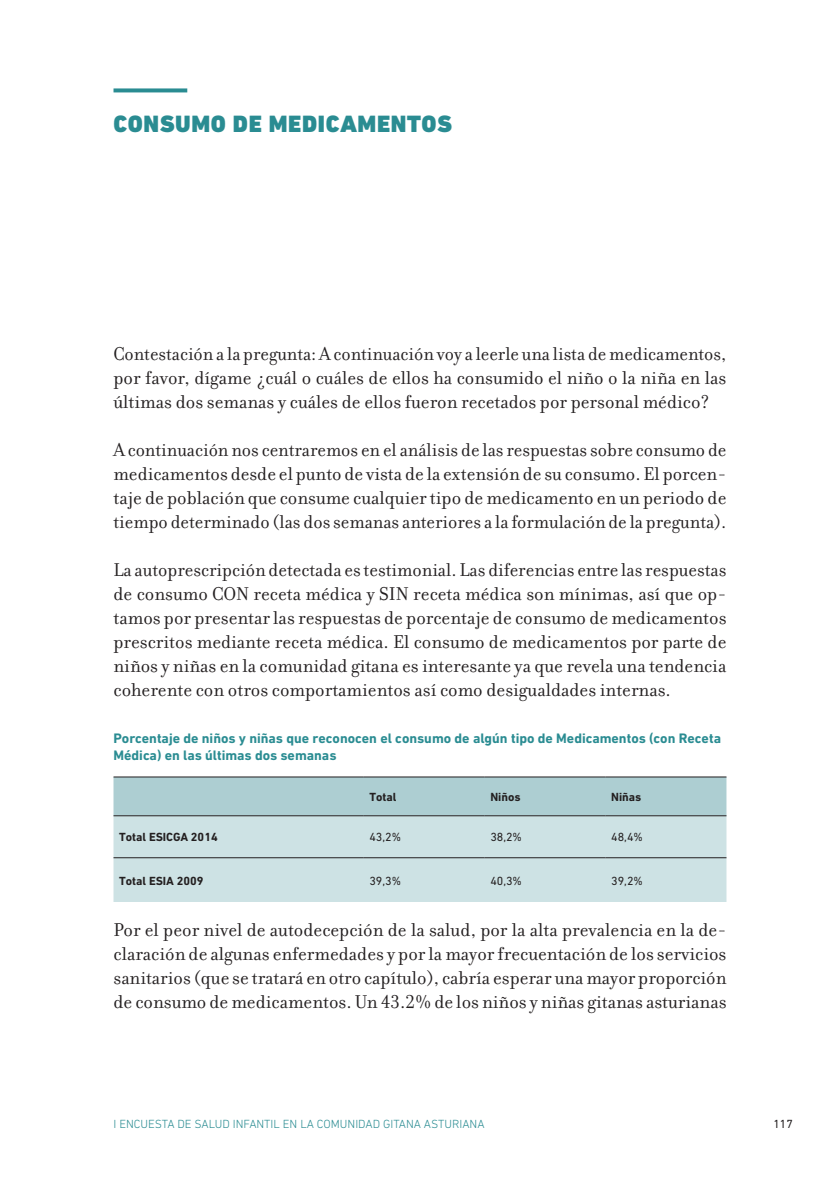
<style>
.page{position:relative;width:840px;height:1191px;background:#fff}
.page>*{position:absolute;margin:0;border:0;box-sizing:border-box;transform-origin:0 0}
.t1{font:900 24px "DIN Next W1 G";letter-spacing:.025em;color:#2a8c92}
.t2{font:20px/24px "Filosofia OT";color:#231f20;text-align:justify}
.t3{font:700 14px/16.8px "DIN Next W1 G";color:#2a8c92}
.t4{font:300 12px "DIN Next W1 G";color:#2a8c92}
.t5{font:700 12px "DIN Next W1 G";color:#231f20}
.t6{font:12px "DIN Next W1 G";color:#231f20}
</style>
<div class="page">
<svg style="left:113px;top:88px;width:74px;height:4px"></svg>
<div style="left:113px;top:777px;width:613px;height:38px;background:#adced2"></div>
<div style="left:113px;top:816px;width:613px;height:86px;background:#cde2e4"></div>
<hr style="left:113px;top:815px;width:250px;height:1px;background:#231f20">
<hr style="left:363px;top:815px;width:121px;height:1px;background:#231f20">
<hr style="left:484px;top:815px;width:121px;height:1px;background:#231f20">
<hr style="left:605px;top:815px;width:121px;height:1px;background:#231f20">
<hr style="left:113px;top:857px;width:250px;height:1px;background:#231f20">
<hr style="left:363px;top:857px;width:121px;height:1px;background:#231f20">
<hr style="left:484px;top:857px;width:121px;height:1px;background:#231f20">
<hr style="left:605px;top:857px;width:121px;height:1px;background:#231f20">
<hr style="left:113px;top:776px;width:250px;height:1px;background:#231f20">
<hr style="left:363px;top:776px;width:121px;height:1px;background:#231f20">
<hr style="left:484px;top:776px;width:121px;height:1px;background:#231f20">
<hr style="left:605px;top:776px;width:121px;height:1px;background:#231f20">
<p class="t1" style="left:113px;top:110px;width:340px">CONSUMO DE MEDICAMENTOS</p>
<p class="t2" style="left:113px;top:342px;width:614px">Contestación a la pregunta: A continuación voy a leerle una lista de medicamentos, por favor, dígame ¿cuál o cuáles de ellos ha consumido el niño o la niña en las últimas dos semanas y cuáles de ellos fueron recetados por personal médico?</p>
<p class="t2" style="left:113px;top:438px;width:614px">A continuación nos centraremos en el análisis de las respuestas sobre consumo de medicamentos desde el punto de vista de la extensión de su consumo. El porcen&shy;taje de población que consume cualquier tipo de medicamento en un periodo de tiempo determinado (las dos semanas anteriores a la formulación de la pregunta).</p>
<p class="t2" style="left:113px;top:558px;width:614px">La autoprescripción detectada es testimonial. Las diferencias entre las respuestas de consumo CON receta médica y SIN receta médica son mínimas, así que op&shy;tamos por presentar las respuestas de porcentaje de consumo de medicamentos prescritos mediante receta médica. El consumo de medicamentos por parte de niños y niñas en la comunidad gitana es interesante ya que revela una tendencia coherente con otros comportamientos así como desigualdades internas.</p>
<p class="t3" style="left:113px;top:730px;width:608px">Porcentaje de niños y niñas que reconocen el consumo de algún tipo de Medicamentos (con Receta<br>Médica) en las últimas dos semanas</p>
<p class="t5" style="left:369px;top:790px;width:28px">Total</p>
<p class="t5" style="left:490px;top:790px;width:32px">Niños</p>
<p class="t5" style="left:611px;top:790px;width:32px">Niñas</p>
<p class="t5" style="left:119px;top:830px;width:100px">Total ESICGA 2014</p>
<p class="t6" style="left:369px;top:830px;width:33px">43,2%</p>
<p class="t6" style="left:490px;top:830px;width:33px">38,2%</p>
<p class="t6" style="left:611px;top:830px;width:33px">48,4%</p>
<p class="t5" style="left:119px;top:873px;width:86px">Total ESIA 2009</p>
<p class="t6" style="left:369px;top:873px;width:33px">39,3%</p>
<p class="t6" style="left:490px;top:873px;width:33px">40,3%</p>
<p class="t6" style="left:611px;top:873px;width:33px">39,2%</p>
<p class="t2" style="left:113px;top:918px;width:614px">Por el peor nivel de autodecepción de la salud, por la alta prevalencia en la de&shy;claración de algunas enfermedades y por la mayor frecuentación de los servicios sanitarios (que se tratará en otro capítulo), cabría esperar una mayor proporción de consumo de medicamentos. Un 43.2% de los niños y niñas gitanas asturianas</p>
<p class="t4" style="left:113px;top:1117px;width:372px">I ENCUESTA DE SALUD INFANTIL EN LA COMUNIDAD GITANA ASTURIANA</p>
<p class="t6" style="left:773px;top:1117px;width:21px">117</p>
</div>
